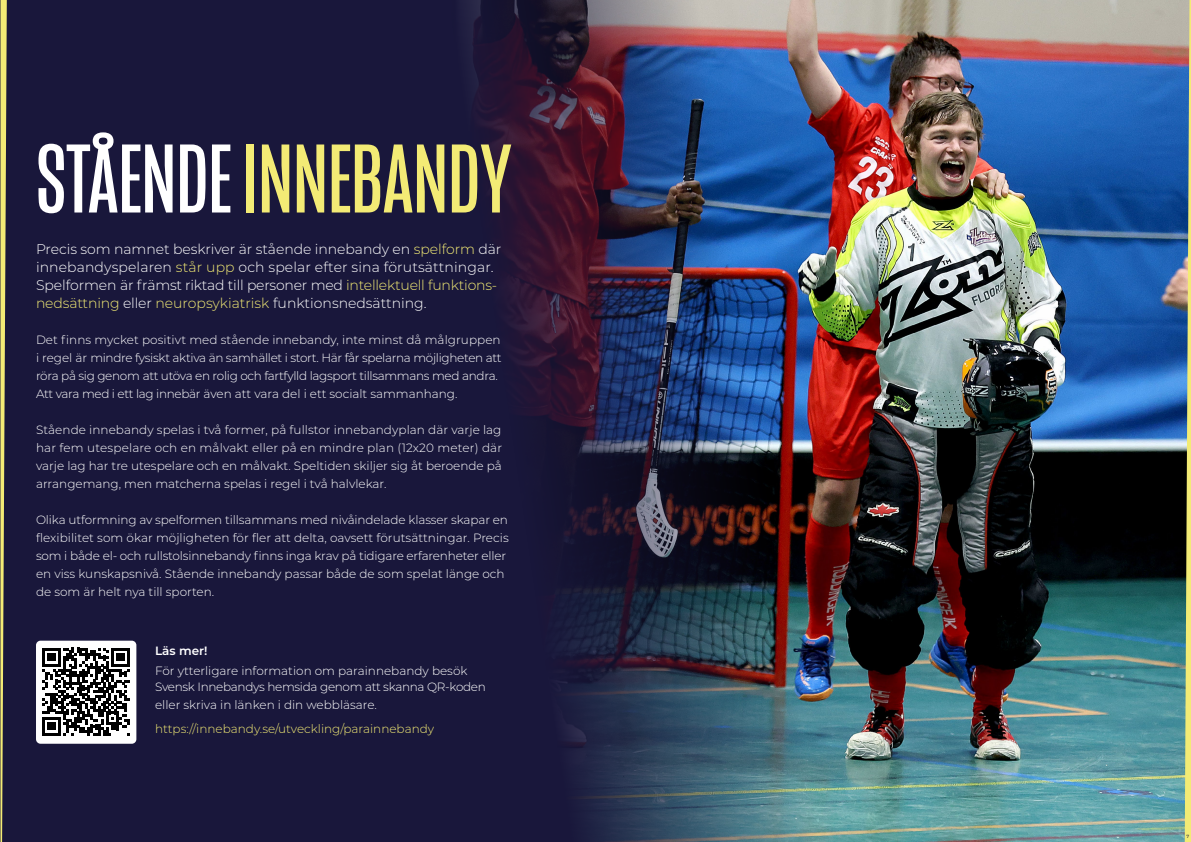
<style>
.page{position:relative;width:1191px;height:842px;background:#fff}
.page>*{position:absolute;margin:0;border:0;box-sizing:border-box;transform-origin:0 0}
.t1{font:100px "Mongoose";letter-spacing:.005em;color:#f3eb75}
.t2{font:300 14px/18px "Montserrat";letter-spacing:-.005em;color:#fff}
.t3{font:300 12px/18px "Montserrat";letter-spacing:-.01em;color:#fff}
.t4{font:300 12px "Montserrat";color:#f3eb75}
.t5{font:100 12px "Montserrat";color:#fff}
.t6{font:500 4.5px "Montserrat";color:#19173b}
.s1{color:#fff}
.s2{color:#f3eb75}
</style>
<div class="page">
<img style="left:7px;top:0;width:1174px;height:842px">
<svg style="left:0;top:0;width:7px;height:842px;background:#948f5b"></svg>
<img style="left:1184px;top:0;width:7px;height:842px">
<div style="left:36px;top:641px;width:100px;height:103px;background:#fff;border-radius:5px"></div>
<svg style="left:42px;top:648px;width:88px;height:87px"></svg>
<h1 class="t1" style="left:36px;top:122px;width:477px"><span class="s1">STÅENDE</span> INNEBANDY</h1>
<p class="t2" style="left:36px;top:239px;width:467px">Precis som namnet beskriver är stående innebandy en <span class="s2">spelform</span> där innebandyspelaren <span class="s2">står upp</span> och spelar efter sina förutsättningar.<br>Spelformen är främst riktad till personer med <span class="s2">intellektuell funktions&shy;nedsättning</span> eller <span class="s2">neuropsykiatrisk</span> funktionsnedsättning.</p>
<p class="t3" style="left:36px;top:330px;width:467px">Det finns mycket positivt med stående innebandy, inte minst då målgruppen i regel är mindre fysiskt aktiva än samhället i stort. Här får spelarna möjligheten att röra på sig genom att utöva en rolig och fartfylld lagsport tillsammans med andra.<br>Att vara med i ett lag innebär även att vara del i ett socialt sammanhang.</p>
<p class="t3" style="left:36px;top:420px;width:468px;text-align:justify">Stående innebandy spelas i två former, på fullstor innebandyplan där varje lag har fem utespelare och en målvakt eller på en mindre plan (12x20 meter) där varje lag har tre utespelare och en målvakt. Speltiden skiljer sig åt beroende på arrangemang, men matcherna spelas i regel i två halvlekar.</p>
<p class="t3" style="left:36px;top:510px;width:474px">Olika utformning av spelformen tillsammans med nivåindelade klasser skapar en flexibilitet som ökar möjligheten för fler att delta, oavsett förutsättningar. Precis som i både el- och rullstolsinnebandy finns inga krav på tidigare erfarenheter eller en viss kunskapsnivå. Stående innebandy passar både de som spelat länge och de som är helt nya till sporten.</p>
<p class="t5" style="left:155px;top:643px;width:54px">Läs mer!</p>
<p class="t3" style="left:155px;top:662px;width:332px;line-height:16px">För ytterligare information om parainnebandy besök<br>Svensk Innebandys hemsida genom att skanna QR-koden</p>
<p class="t3" style="left:155px;top:695px;width:223px">eller skriva in länken i din webbläsare.</p>
<p class="t4" style="left:155px;top:721px;width:281px">https://innebandy.se/utveckling/parainnebandy</p>
<p class="t6" style="left:1186px;top:834px;width:4px">7</p>
</div>
